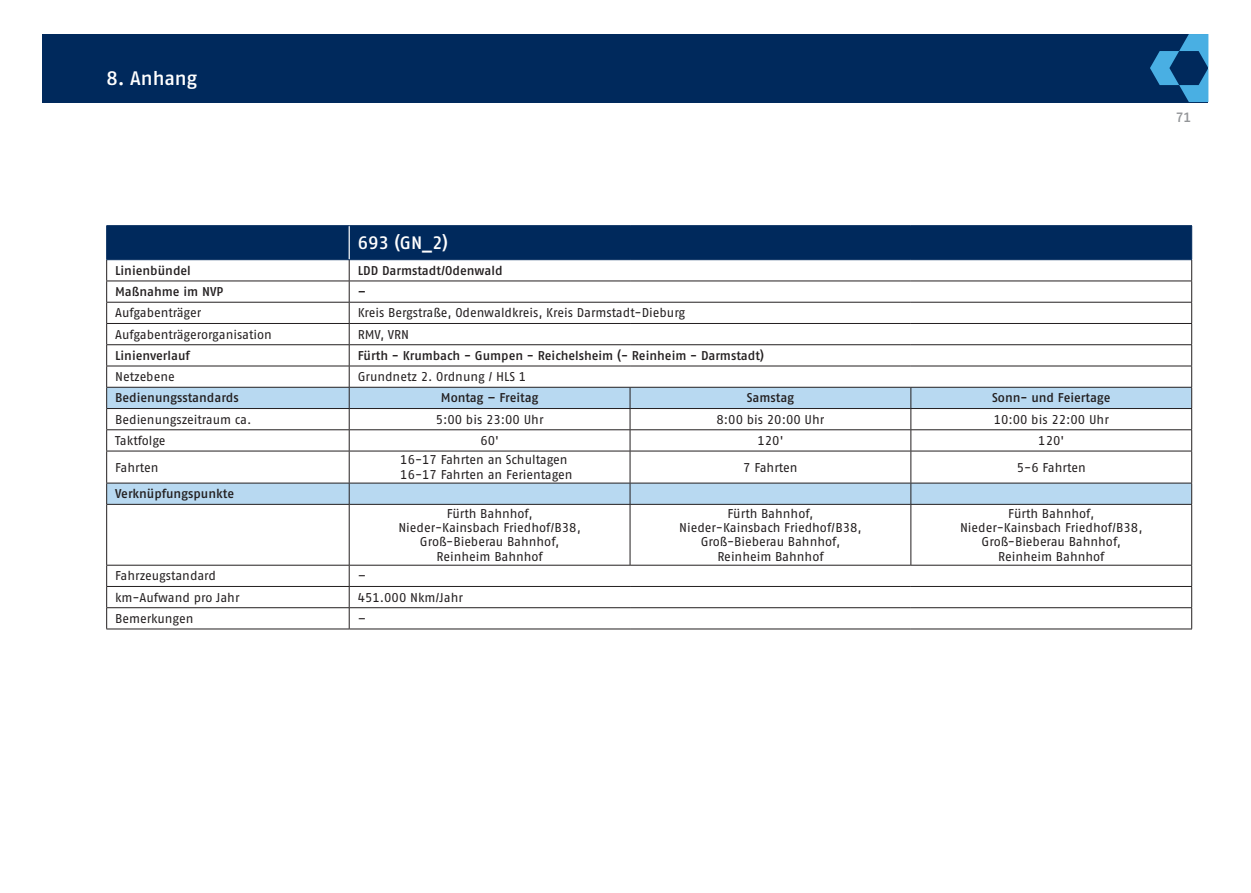
<style>
.page{position:relative;width:1251px;height:893px;background:#fff}
.page>*{position:absolute;margin:0;border:0;box-sizing:border-box;transform-origin:0 0}
.t1{font:19.5px "Fago No Med Tf";color:#fff}
.t2{font:18px "Fago No Med Tf";color:#fff}
.t3{font:13.5px "Fago No Med Tf";color:#939598}
.t4{font:12.75px/14.4px "Fago No Regular Tf";color:#231f20;text-align:center}
.t5{font:12.75px "Fago No Med Tf";letter-spacing:-.005em;color:#231f20}
</style>
<div class="page">
<div style="left:43px;top:34px;width:1165px;height:68px;background:#00295c"></div>
<svg style="left:1150px;top:34px;width:58px;height:68px"></svg>
<svg style="left:107px;top:505px;width:1084px;height:124px"></svg>
<svg style="left:107px;top:452px;width:1084px;height:52px"></svg>
<hr style="left:106px;top:451px;width:243px;height:1px;background:#231f20">
<hr style="left:106px;top:451px;width:1px;height:32px;background:#231f20">
<hr style="left:349px;top:451px;width:281px;height:1px;background:#231f20">
<hr style="left:630px;top:451px;width:280px;height:1px;background:#231f20">
<hr style="left:910px;top:451px;width:281px;height:1px;background:#231f20">
<hr style="left:106px;top:483px;width:243px;height:1px;background:#231f20">
<svg style="left:106px;top:483px;width:1px;height:21px"></svg>
<hr style="left:349px;top:483px;width:281px;height:1px;background:#231f20">
<hr style="left:630px;top:483px;width:280px;height:1px;background:#231f20">
<hr style="left:910px;top:483px;width:281px;height:1px;background:#231f20">
<hr style="left:106px;top:504px;width:243px;height:1px;background:#231f20">
<hr style="left:106px;top:505px;width:1px;height:60px;background:#231f20">
<hr style="left:349px;top:504px;width:281px;height:1px;background:#231f20">
<hr style="left:630px;top:504px;width:280px;height:1px;background:#231f20">
<hr style="left:910px;top:504px;width:281px;height:1px;background:#231f20">
<hr style="left:106px;top:565px;width:243px;height:1px;background:#231f20">
<hr style="left:349px;top:565px;width:281px;height:1px;background:#231f20">
<hr style="left:630px;top:565px;width:280px;height:1px;background:#231f20">
<hr style="left:910px;top:565px;width:281px;height:1px;background:#231f20">
<hr style="left:106px;top:586px;width:243px;height:1px;background:#231f20">
<hr style="left:349px;top:586px;width:281px;height:1px;background:#231f20">
<hr style="left:630px;top:586px;width:280px;height:1px;background:#231f20">
<hr style="left:910px;top:586px;width:281px;height:1px;background:#231f20">
<hr style="left:106px;top:607px;width:243px;height:1px;background:#231f20">
<svg style="left:106px;top:565px;width:1px;height:64px"></svg>
<hr style="left:349px;top:607px;width:281px;height:1px;background:#231f20">
<hr style="left:630px;top:607px;width:280px;height:1px;background:#231f20">
<hr style="left:910px;top:607px;width:281px;height:1px;background:#231f20">
<hr style="left:106px;top:629px;width:243px;height:1px;background:#231f20">
<hr style="left:349px;top:629px;width:281px;height:1px;background:#231f20">
<hr style="left:630px;top:629px;width:280px;height:1px;background:#231f20">
<hr style="left:910px;top:629px;width:281px;height:1px;background:#231f20">
<hr style="left:629px;top:451px;width:1px;height:32px;background:#231f20">
<hr style="left:910px;top:451px;width:1px;height:32px;background:#231f20">
<hr style="left:1191px;top:451px;width:1px;height:32px;background:#231f20">
<svg style="left:629px;top:483px;width:1px;height:21px"></svg>
<svg style="left:910px;top:483px;width:1px;height:21px"></svg>
<svg style="left:1191px;top:483px;width:1px;height:21px"></svg>
<hr style="left:629px;top:505px;width:1px;height:60px;background:#231f20">
<hr style="left:910px;top:505px;width:1px;height:60px;background:#231f20">
<hr style="left:1191px;top:505px;width:1px;height:60px;background:#231f20">
<svg style="left:1191px;top:565px;width:1px;height:64px"></svg>
<svg style="left:106px;top:226px;width:1086px;height:225px"></svg>
<hr style="left:349px;top:451px;width:1px;height:32px;background:#231f20">
<svg style="left:349px;top:483px;width:1px;height:21px"></svg>
<hr style="left:349px;top:505px;width:1px;height:60px;background:#231f20">
<svg style="left:349px;top:565px;width:1px;height:64px"></svg>
<hr style="left:106px;top:225px;width:243px;height:1px;background:#00295c">
<hr style="left:106px;top:226px;width:1px;height:33px;background:#00295c">
<hr style="left:349px;top:225px;width:281px;height:1px;background:#00295c">
<hr style="left:630px;top:225px;width:280px;height:1px;background:#00295c">
<hr style="left:910px;top:225px;width:281px;height:1px;background:#00295c">
<hr style="left:1191px;top:226px;width:1px;height:33px;background:#00295c">
<hr style="left:106px;top:259px;width:243px;height:1px;background:#00295c">
<hr style="left:349px;top:259px;width:281px;height:1px;background:#00295c">
<hr style="left:630px;top:259px;width:280px;height:1px;background:#00295c">
<hr style="left:910px;top:259px;width:281px;height:1px;background:#00295c">
<h1 class="t1" style="left:106px;top:67px;width:92px">8. Anhang</h1>
<p class="t3" style="left:1175px;top:110px;width:17px">71</p>
<h2 class="t2" style="left:357px;top:232px;width:92px">693 (GN_2)</h2>
<p class="t5" style="left:115px;top:263px;width:77px">Linienbündel</p>
<p class="t5" style="left:357px;top:263px;width:146px">LDD Darmstadt/Odenwald</p>
<p class="t5" style="left:115px;top:284px;width:110px">Maßnahme im NVP</p>
<p class="t5" style="left:357px;top:284px;width:10px">–</p>
<p class="t4" style="left:115px;top:306px;width:88px">Aufgabenträger</p>
<p class="t4" style="left:357px;top:306px;width:329px">Kreis Bergstraße, Odenwaldkreis, Kreis Darmstadt-Dieburg</p>
<p class="t4" style="left:115px;top:327px;width:158px">Aufgabenträgerorganisation</p>
<p class="t4" style="left:357px;top:327px;width:53px">RMV, VRN</p>
<p class="t5" style="left:115px;top:348px;width:76px">Linienverlauf</p>
<p class="t5" style="left:357px;top:348px;width:407px">Fürth - Krumbach - Gumpen - Reichelsheim (- Reinheim - Darmstadt)</p>
<p class="t4" style="left:115px;top:369px;width:61px">Netzebene</p>
<p class="t4" style="left:357px;top:369px;width:170px">Grundnetz 2. Ordnung / HLS 1</p>
<p class="t5" style="left:115px;top:391px;width:125px">Bedienungsstandards</p>
<p class="t5" style="left:441px;top:391px;width:99px">Montag – Freitag</p>
<p class="t5" style="left:746px;top:391px;width:49px">Samstag</p>
<p class="t5" style="left:991px;top:391px;width:120px">Sonn- und Feiertage</p>
<p class="t4" style="left:115px;top:412px;width:138px">Bedienungszeitraum ca.</p>
<p class="t4" style="left:435px;top:412px;width:109px">5:00 bis 23:00 Uhr</p>
<p class="t4" style="left:716px;top:412px;width:109px">8:00 bis 20:00 Uhr</p>
<p class="t4" style="left:993px;top:412px;width:117px">10:00 bis 22:00 Uhr</p>
<p class="t4" style="left:115px;top:433px;width:52px">Taktfolge</p>
<p class="t4" style="left:480px;top:433px;width:20px">60'</p>
<p class="t4" style="left:757px;top:433px;width:27px">120'</p>
<p class="t4" style="left:1038px;top:433px;width:27px">120'</p>
<p class="t4" style="left:115px;top:460px;width:45px">Fahrten</p>
<p class="t4" style="left:400px;top:453px;width:174px;text-align:left">16-17 Fahrten an Schultagen<br>16-17 Fahrten an Ferientagen</p>
<p class="t4" style="left:743px;top:460px;width:56px">7 Fahrten</p>
<p class="t4" style="left:1016px;top:460px;width:70px">5-6 Fahrten</p>
<p class="t5" style="left:115px;top:486px;width:120px">Verknüpfungspunkte</p>
<p class="t4" style="left:398px;top:506px;width:184px">Fürth Bahnhof,<br>Nieder-Kainsbach Friedhof/B38,<br>Groß-Bieberau Bahnhof,<br>Reinheim Bahnhof</p>
<p class="t4" style="left:679px;top:506px;width:184px">Fürth Bahnhof,<br>Nieder-Kainsbach Friedhof/B38,<br>Groß-Bieberau Bahnhof,<br>Reinheim Bahnhof</p>
<p class="t4" style="left:959px;top:506px;width:184px">Fürth Bahnhof,<br>Nieder-Kainsbach Friedhof/B38,<br>Groß-Bieberau Bahnhof,<br>Reinheim Bahnhof</p>
<p class="t4" style="left:115px;top:568px;width:102px">Fahrzeugstandard</p>
<p class="t4" style="left:357px;top:568px;width:10px">–</p>
<p class="t4" style="left:115px;top:590px;width:126px">km-Aufwand pro Jahr</p>
<p class="t4" style="left:357px;top:590px;width:107px">451.000 Nkm/Jahr</p>
<p class="t4" style="left:115px;top:611px;width:80px">Bemerkungen</p>
<p class="t4" style="left:357px;top:611px;width:10px">–</p>
</div>
